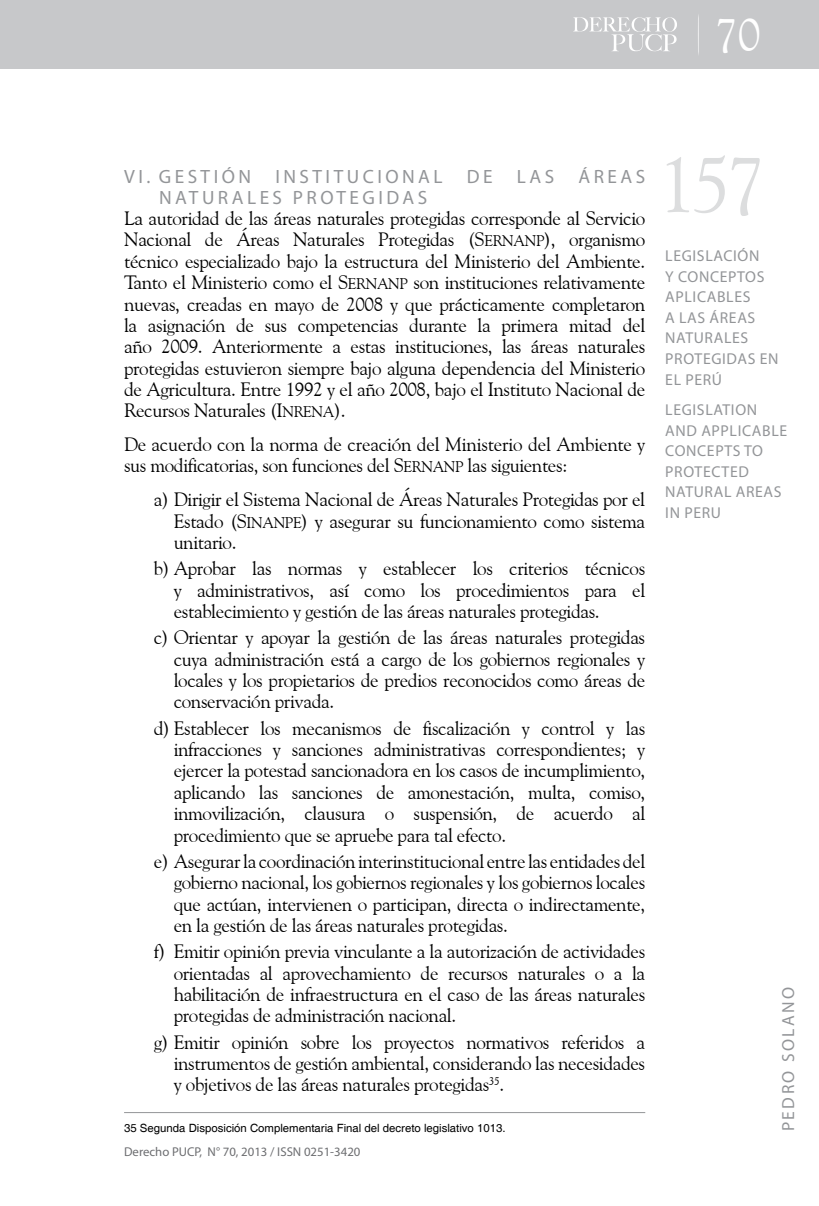
<style>
.page{position:relative;width:819px;height:1206px;background:#fff}
.page>*{position:absolute;margin:0;border:0;box-sizing:border-box;transform-origin:0 0}
.t1{font:78.75px "Goudy Old Style BT";color:#dcddde}
.t2{font:46.38px "Goudy Old Style BT";color:#fff}
.t3{font:19.25px/21.3px "Goudy Old Style BT";letter-spacing:-.02em;color:#000;text-align:justify}
.t4{font:19.25px "Myriad Pro";letter-spacing:.18em;color:#939598}
.t5{font:17.5px "Myriad Pro";letter-spacing:.14em;color:#939598}
.t6{font:15.75px/20.7px "Myriad Pro";letter-spacing:.04em;color:#939598}
.t7{font:12.78px "Myriad Pro";color:#6d6e71}
.t8{font:11.38px "Helvetica";color:#000}
.s1{font-family:"Goudy Old Style BT Roman SC800"}
.s2{font-family:"Goudy Old Style BT Roman SC800";font-size:15.4px}
</style>
<div class="page">
<div style="left:0;top:0;width:819px;height:69px;background:#c7c8ca"></div>
<svg style="left:573px;top:17px;width:104px;height:34px"></svg>
<hr style="left:124px;top:1112px;width:521px;height:1px;background:#939598">
<h2 class="t2" style="left:714px;top:6px;width:47px">70</h2>
<p class="t4" style="left:124px;top:165px;width:128px">VI . G ESTIÓN</p>
<p class="t4" style="left:275px;top:165px;width:169px">I NSTITUC IONAL</p>
<p class="t4" style="left:467px;top:165px;width:27px">DE</p>
<p class="t4" style="left:517px;top:165px;width:39px">LAS</p>
<p class="t4" style="left:578px;top:165px;width:68px">ÁREAS</p>
<p class="t4" style="left:159px;top:185px;width:270px">NATURALES PROTEGIDAS</p>
<p class="t3" style="left:124px;top:207px;width:522px">La autoridad de las áreas naturales protegidas corresponde al Servicio Nacional de Áreas Naturales Protegidas (<span class="s1">S</span><span class="s2">ERNANP</span>), organismo técnico especializado bajo la estructura del Ministerio del Ambiente.<br>Tanto el Ministerio como el <span class="s1">S</span><span class="s2">ERNANP</span> son instituciones relativamente nuevas, creadas en mayo de 2008 y que prácticamente completaron la asignación de sus competencias durante la primera mitad del año 2009. Anteriormente a estas instituciones, las áreas naturales protegidas estuvieron siempre bajo alguna dependencia del Ministerio de Agricultura. Entre 1992 y el año 2008, bajo el Instituto Nacional de Recursos Naturales <span class="s1">(I</span><span class="s2">NRENA</span>).</p>
<p class="t3" style="left:124px;top:433px;width:522px">De acuerdo con la norma de creación del Ministerio del Ambiente y sus modificatorias, son funciones del <span class="s1">S</span><span class="s2">ERNANP</span> las siguientes:</p>
<p class="t3" style="left:174px;top:488px;width:473px;text-indent:-20px">a) Dirigir el Sistema Nacional de Áreas Naturales Protegidas por el Estado (<span class="s1">S</span><span class="s2">INANPE</span>) y asegurar su funcionamiento como sistema unitario.</p>
<p class="t3" style="left:174px;top:557px;width:473px;text-indent:-20px">b) Aprobar las normas y establecer los criterios técnicos y administrativos, así como los procedimientos para el establecimiento y gestión de las áreas naturales protegidas.</p>
<p class="t3" style="left:174px;top:626px;width:473px;text-indent:-20px">c) Orientar y apoyar la gestión de las áreas naturales protegidas cuya administración está a cargo de los gobiernos regionales y locales y los propietarios de predios reconocidos como áreas de conservación privada.</p>
<p class="t3" style="left:174px;top:717px;width:473px;text-indent:-20px">d) Establecer los mecanismos de fiscalización y control y las infracciones y sanciones administrativas correspondientes; y ejercer la potestad sancionadora en los casos de incumplimiento, aplicando las sanciones de amonestación, multa, comiso, inmovilización, clausura o suspensión, de acuerdo al procedimiento que se apruebe para tal efecto.</p>
<p class="t3" style="left:174px;top:850px;width:473px;text-indent:-20px">e) Asegurar la coordinación interinstitucional entre las entidades del gobierno nacional, los gobiernos regionales y los gobiernos locales que actúan, intervienen o participan, directa o indirectamente, en la gestión de las áreas naturales protegidas.</p>
<p class="t3" style="left:174px;top:940px;width:473px;text-indent:-20px">f) Emitir opinión previa vinculante a la autorización de actividades orientadas al aprovechamiento de recursos naturales o a la habilitación de infraestructura en el caso de las áreas naturales protegidas de administración nacional.</p>
<p class="t3" style="left:174px;top:1031px;width:473px;text-indent:-20px">g) Emitir opinión sobre los proyectos normativos referidos a instrumentos de gestión ambiental, considerando las necesidades y objetivos de las áreas naturales protegidas<sup>35</sup>.</p>
<p class="t8" style="left:124px;top:1120px;width:383px">35 Segunda Disposición Complementaria Final del decreto legislativo 1013.</p>
<p class="t7" style="left:124px;top:1144px;width:160px">DERECHO PUCP, N° 70, 2013 / ISSN</p>
<p class="t7" style="left:304px;top:1144px;width:58px">0251-3420</p>
<h1 class="t1" style="left:657px;top:136px;width:109px">157</h1>
<p class="t6" style="left:665px;top:245px;width:115px">LEGISLACIÓN<br>Y CONCEPTOS<br>APLICABLES<br>A LAS ÁREAS<br>NATURALES<br>PROTEGIDAS EN<br>EL PERÚ</p>
<p class="t6" style="left:665px;top:399px;width:123px">LEGISLATION<br>AND APPLICABLE<br>CONCEPTS TO<br>PROTECTED<br>NATURAL AREAS<br>IN PERU</p>
<p class="t5" style="left:777px;top:1131px;width:146px;rotate:-90deg">P EDRO SOLANO</p>
</div>
